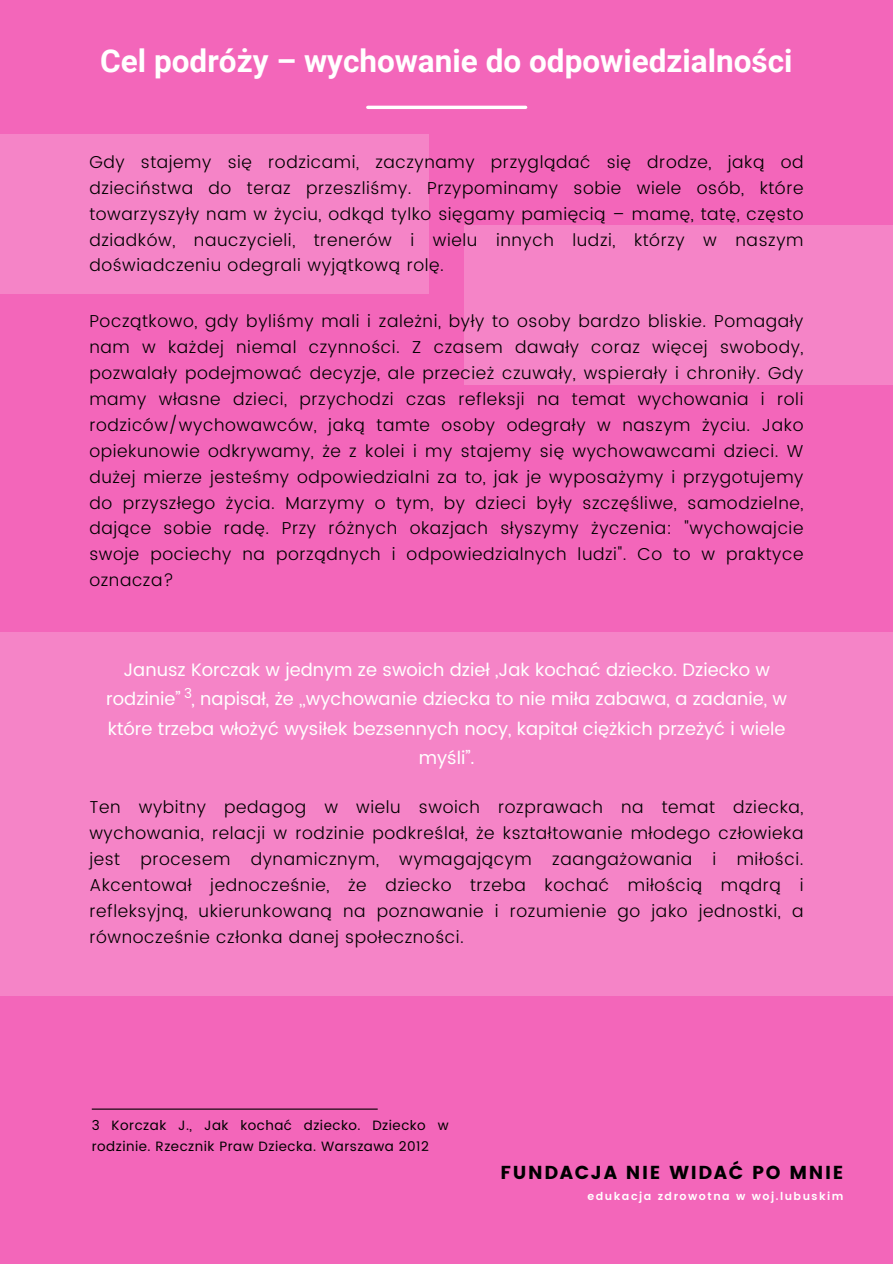
<style>
.page{position:relative;width:893px;height:1264px;background:#fff}
.page>*{position:absolute;margin:0;border:0;box-sizing:border-box;transform-origin:0 0}
.t1{font:700 31.5px "Roboto";color:#fff}
.t2{font:18.75px "Poppins";letter-spacing:.09em;color:#000}
.t3{font:18px/29.2px "Poppins";color:#fff;text-align:center}
.t4{font:300 17.25px/25.8px "Poppins";letter-spacing:.035em;color:#000;text-align:justify}
.t5{font:13.5px/20.2px "Poppins";letter-spacing:.035em;color:#000}
.t6{font:13.5px "Poppins";color:#fff}
.t7{font:600 10.95px "Poppins";letter-spacing:.135em;color:#fff}
</style>
<div class="page">
<div style="left:0;top:0;width:892px;height:1263px;background:#f366ba"></div>
<hr style="left:368px;top:106px;width:157px;height:3px;background:#fff">
<div style="left:0;top:134px;width:429px;height:159px;background:#f584c7"></div>
<div style="left:464px;top:225px;width:428px;height:160px;background:#f584c7"></div>
<div style="left:0;top:631px;width:892px;height:364px;background:#f584c7"></div>
<hr style="left:92px;top:1108px;width:285px;height:1px;background:#000">
<p class="t1" style="left:100px;top:43px;width:693px">Cel podróży – wychowanie do odpowiedzialności</p>
<p class="t4" style="left:89px;top:149px;width:715px">Gdy stajemy się rodzicami, zaczynamy przyglądać się drodze, jaką od dzieciństwa do teraz przeszliśmy. Przypominamy sobie wiele osób, które towarzyszyły nam w życiu, odkąd tylko sięgamy pamięcią – mamę, tatę, często dziadków, nauczycieli, trenerów i wielu innych ludzi, którzy w naszym doświadczeniu odegrali wyjątkową rolę.</p>
<p class="t4" style="left:89px;top:308px;width:715px">Początkowo, gdy byliśmy mali i zależni, były to osoby bardzo bliskie. Pomagały nam w każdej niemal czynności. Z czasem dawały coraz więcej swobody, pozwalały podejmować decyzje, ale przecież czuwały, wspierały i chroniły. Gdy mamy własne dzieci, przychodzi czas refleksji na temat wychowania i roli rodziców/wychowawców, jaką tamte osoby odegrały w naszym życiu. Jako opiekunowie odkrywamy, że z kolei i my stajemy się wychowawcami dzieci. W dużej mierze jesteśmy odpowiedzialni za to, jak je wyposażymy i przygotujemy do przyszłego życia. Marzymy o tym, by dzieci były szczęśliwe, samodzielne, dające sobie radę. Przy różnych okazjach słyszymy życzenia: "wychowajcie swoje pociechy na porządnych i odpowiedzialnych ludzi". Co to w praktyce oznacza?</p>
<p class="t3" style="left:106px;top:655px;width:682px">Janusz Korczak w jednym ze swoich dzieł „Jak kochać dziecko. Dziecko w rodzinie” , napisał, że ,,wychowanie dziecka to nie miła zabawa, a zadanie, w które trzeba włożyć wysiłek bezsennych nocy, kapitał ciężkich przeżyć i wiele myśli”.</p>
<p class="t6" style="left:184px;top:685px;width:9px">3</p>
<p class="t4" style="left:89px;top:794px;width:715px">Ten wybitny pedagog w wielu swoich rozprawach na temat dziecka, wychowania, relacji w rodzinie podkreślał, że kształtowanie młodego człowieka jest procesem dynamicznym, wymagającym zaangażowania i miłości.<br>Akcentował jednocześnie, że dziecko trzeba kochać miłością mądrą i refleksyjną, ukierunkowaną na poznawanie i rozumienie go jako jednostki, a równocześnie członka danej społeczności.</p>
<p class="t5" style="left:92px;top:1115px;width:358px">3 Korczak J., Jak kochać dziecko. Dziecko w rodzinie. Rzecznik Praw Dziecka. Warszawa 2012</p>
<p class="t2" style="left:500px;top:1161px;width:344px">FUNDACJA NIE WIDAĆ PO MNIE</p>
<p class="t7" style="left:587px;top:1190px;width:257px">edukacja zdrowotna w woj.lubuskim</p>
</div>
